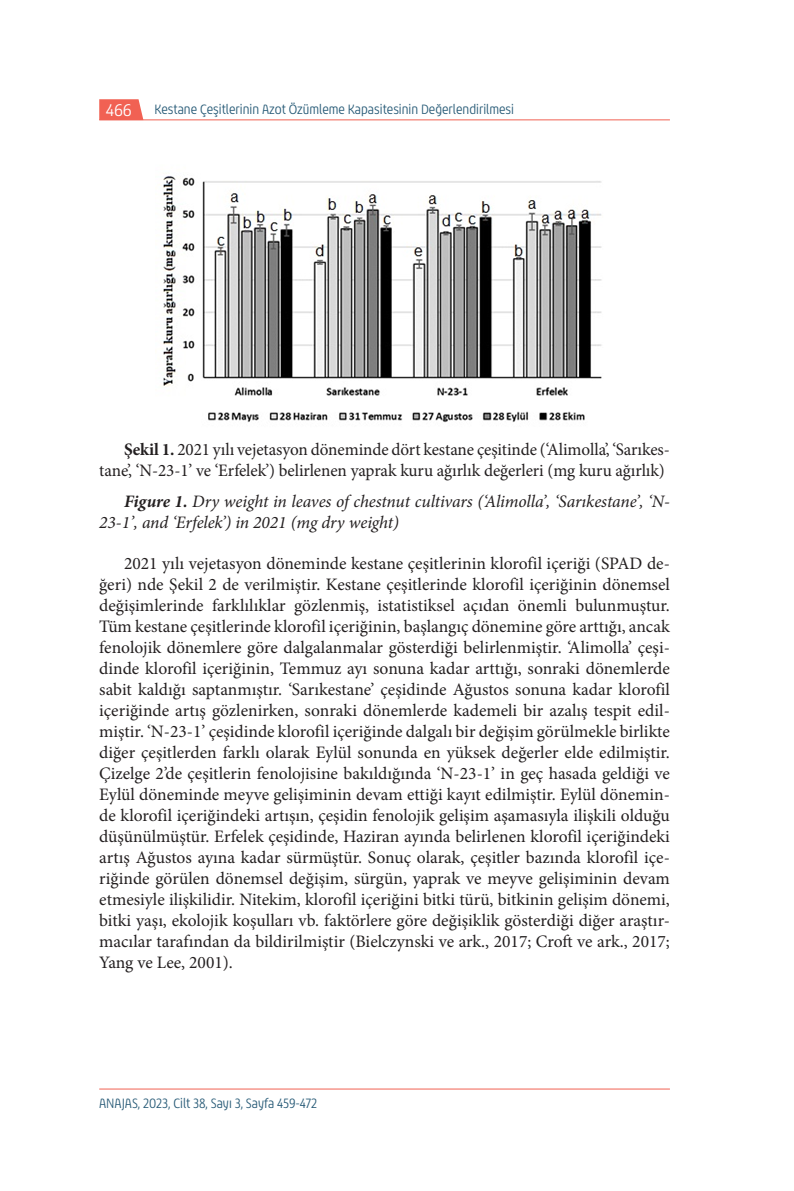
<style>
.page{position:relative;width:794px;height:1191px;background:#fff}
.page>*{position:absolute;margin:0;border:0;box-sizing:border-box;transform-origin:0 0}
.ANA_METİN{font:17.5px/21px "Minion Pro";letter-spacing:-.005em;color:#231f20;text-align:right}
.ANA_METİN-2{font:italic 17.5px/21px "Minion Pro";letter-spacing:-.01em;color:#231f20}
.t1{font:17.5px "Chypre Nor Boo";color:#fff}
.t2{font:14px "Chypre Con Boo";color:#285b77}
.s1{font-weight:700}
</style>
<div class="page">
<svg style="left:99px;top:99px;width:44px;height:21px"></svg>
<hr style="left:99px;top:120px;width:571px;height:1px;background:#f16153">
<hr style="left:99px;top:1088px;width:571px;height:1px;background:#f16153">
<img style="left:163px;top:176px;width:439px;height:247px">
<p class="t1" style="left:106px;top:100px;width:28px">466</p>
<p class="t2" style="left:155px;top:101px;width:361px">Kestane Çeşitlerinin Azot Özümleme Kapasitesinin Değerlendirilmesi</p>
<p class="ANA_METİN" style="left:99px;top:439px;width:572px"><span class="s1">Şekil 1.</span> 2021 yılı vejetasyon döneminde dört kestane çeşitinde (‘Alimolla’, ‘Sarıkes&shy;tane’, ‘N-23-1’ ve ‘Erfelek’) belirlenen yaprak kuru ağırlık değerleri (mg kuru ağırlık)</p>
<p class="ANA_METİN-2" style="left:99px;top:491px;width:572px;text-indent:25px"><span class="s1">Figure 1.</span> Dry weight in leaves of chestnut cultivars (‘Alimolla’, ‘Sarıkestane’, ‘N-<br>23-1’, and ‘Erfelek’) in 2021 (mg dry weight)</p>
<p class="ANA_METİN" style="left:99px;top:552px;width:572px;text-align:justify;text-indent:25px">2021 yılı vejetasyon döneminde kestane çeşitlerinin klorofil içeriği (SPAD de&shy;ğeri) nde Şekil 2 de verilmiştir. Kestane çeşitlerinde klorofil içeriğinin dönemsel değişimlerinde farklılıklar gözlenmiş, istatistiksel açıdan önemli bulunmuştur.<br>Tüm kestane çeşitlerinde klorofil içeriğinin, başlangıç dönemine göre arttığı, ancak fenolojik dönemlere göre dalgalanmalar gösterdiği belirlenmiştir. ‘Alimolla’ çeşi&shy;dinde klorofil içeriğinin, Temmuz ayı sonuna kadar arttığı, sonraki dönemlerde sabit kaldığı saptanmıştır. ‘Sarıkestane’ çeşidinde Ağustos sonuna kadar klorofil içeriğinde artış gözlenirken, sonraki dönemlerde kademeli bir azalış tespit edil&shy;miştir. ‘N-23-1’ çeşidinde klorofil içeriğinde dalgalı bir değişim görülmekle birlikte diğer çeşitlerden farklı olarak Eylül sonunda en yüksek değerler elde edilmiştir.<br>Çizelge 2’de çeşitlerin fenolojisine bakıldığında ‘N-23-1’ in geç hasada geldiği ve Eylül döneminde meyve gelişiminin devam ettiği kayıt edilmiştir. Eylül dönemin&shy;de klorofil içeriğindeki artışın, çeşidin fenolojik gelişim aşamasıyla ilişkili olduğu düşünülmüştür. Erfelek çeşidinde, Haziran ayında belirlenen klorofil içeriğindeki artış Ağustos ayına kadar sürmüştür. Sonuç olarak, çeşitler bazında klorofil içe&shy;riğinde görülen dönemsel değişim, sürgün, yaprak ve meyve gelişiminin devam etmesiyle ilişkilidir. Nitekim, klorofil içeriğini bitki türü, bitkinin gelişim dönemi, bitki yaşı, ekolojik koşulları vb. faktörlere göre değişiklik gösterdiği diğer araştır&shy;macılar tarafından da bildirilmiştir (Bielczynski ve ark., 2017; Croft ve ark., 2017; Yang ve Lee, 2001).</p>
<p class="t2" style="left:99px;top:1095px;width:219px">ANAJAS, 2023, Cilt 38, Sayı 3, Sayfa 459-472</p>
</div>
